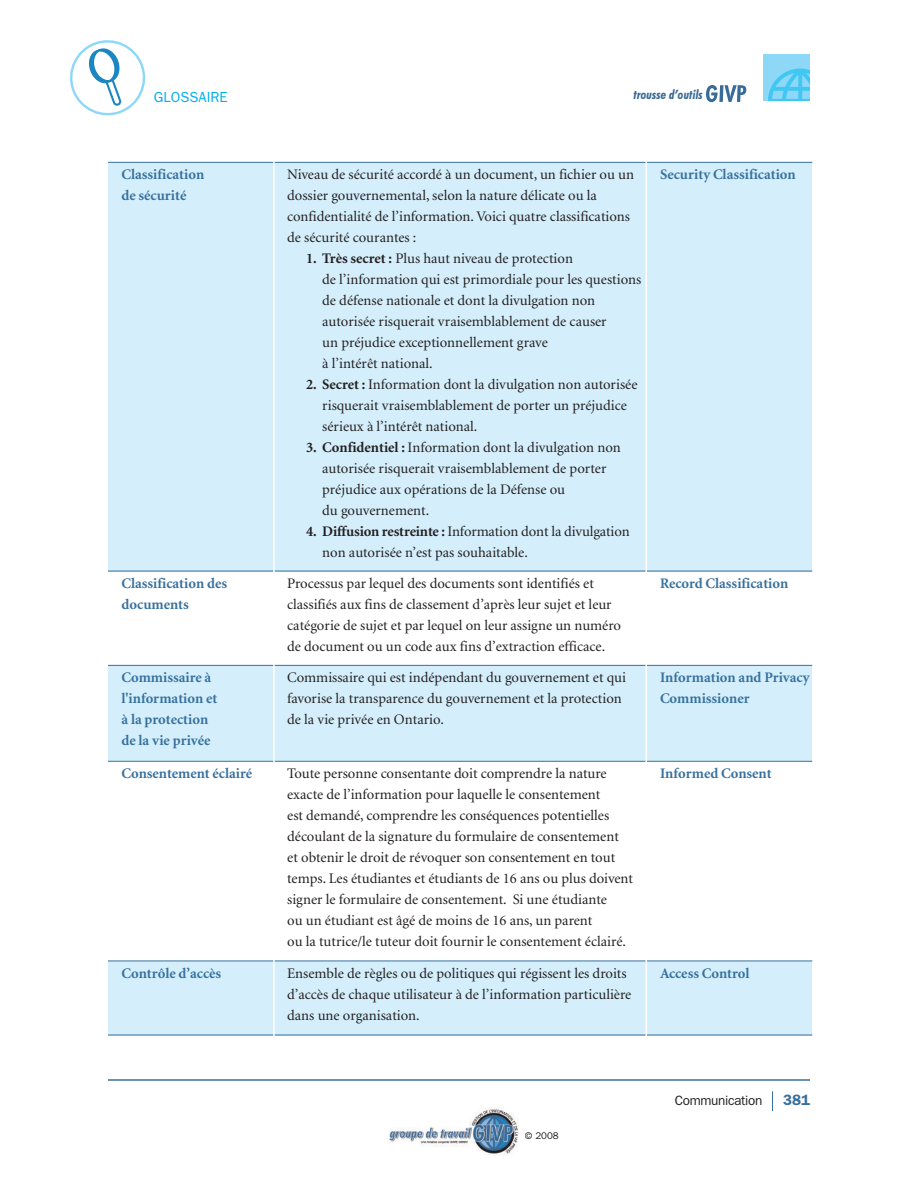
<style>
.page{position:relative;width:918px;height:1188px;background:#fff}
.page>*{position:absolute;margin:0;border:0;box-sizing:border-box;transform-origin:0 0}
.t1{font:600 15px "Franklin Gothic";color:#37709e}
.t2{font:14.7px/21px "Minion";color:#231f20}
.t3{font:700 14.7px/21px "Minion";color:#37709e}
.t4{font:14.7px "Franklin Gothic";color:#00aeef}
.t5{font:13.5px "Franklin Gothic";letter-spacing:-.025em;color:#231f20}
.t6{font:italic 700 condensed 12.9px "Futura BT";color:#396a95}
.t7{font:9.75px "Franklin Gothic";color:#231f20}
.s1{font-weight:700}
</style>
<div class="page">
<div style="left:763px;top:54px;width:47px;height:47px;background:#8dd7f7"></div>
<svg style="left:768px;top:69px;width:42px;height:32px"></svg>
<svg style="left:706px;top:85px;width:40px;height:17px"></svg>
<hr style="left:108px;top:1079px;width:702px;height:2px;background:#37709e">
<svg style="left:772px;top:1091px;width:1px;height:20px"></svg>
<svg style="left:70px;top:40px;width:76px;height:76px"></svg>
<img style="left:389px;top:1108px;width:130px;height:48px">
<div style="left:108px;top:162px;width:166px;height:409px;background:#d4effb"></div>
<div style="left:274px;top:162px;width:373px;height:409px;background:#d4effb"></div>
<div style="left:647px;top:162px;width:165px;height:409px;background:#d4effb"></div>
<div style="left:108px;top:665px;width:166px;height:96px;background:#d4effb"></div>
<div style="left:274px;top:665px;width:373px;height:96px;background:#d4effb"></div>
<div style="left:647px;top:665px;width:165px;height:96px;background:#d4effb"></div>
<div style="left:108px;top:961px;width:166px;height:74px;background:#d4effb"></div>
<div style="left:274px;top:961px;width:373px;height:74px;background:#d4effb"></div>
<div style="left:647px;top:961px;width:165px;height:74px;background:#d4effb"></div>
<hr style="left:108px;top:162px;width:704px;height:1px;background:#37709e">
<hr style="left:108px;top:571px;width:704px;height:1px;background:#37709e">
<hr style="left:108px;top:665px;width:704px;height:1px;background:#37709e">
<hr style="left:108px;top:761px;width:704px;height:1px;background:#37709e">
<hr style="left:108px;top:961px;width:704px;height:1px;background:#37709e">
<hr style="left:108px;top:1035px;width:704px;height:1px;background:#37709e">
<hr style="left:273px;top:157px;width:2px;height:883px;background:#fff">
<hr style="left:646px;top:157px;width:1px;height:884px;background:#fff">
<p class="t4" style="left:154px;top:88px;width:75px">GLOSSAIRE</p>
<p class="t6" style="left:634px;top:86px;width:71px">trousse d’outils</p>
<p class="t3" style="left:122px;top:165px;width:84px">Classification de sécurité</p>
<p class="t2" style="left:287px;top:165px;width:348px">Niveau de sécurité accordé à un document, un fichier ou un dossier gouvernemental, selon la nature délicate ou la confidentialité de l’information.Voici quatre classifications de sécurité courantes :</p>
<p class="t2" style="left:322px;top:249px;width:321px;text-indent:-16px"><span class="s1">1. Très secret :</span> Plus haut niveau de protection<br>de l’information qui est primordiale pour les questions de défense nationale et dont la divulgation non autorisée risquerait vraisemblablement de causer<br>un préjudice exceptionnellement grave<br>à l’intérêt national.</p>
<p class="t2" style="left:322px;top:375px;width:317px;text-indent:-16px"><span class="s1">2. Secret :</span> Information dont la divulgation non autorisée risquerait vraisemblablement de porter un préjudice sérieux à l’intérêt national.</p>
<p class="t2" style="left:322px;top:438px;width:300px;text-indent:-16px"><span class="s1">3. Confidentiel :</span> Information dont la divulgation non autorisée risquerait vraisemblablement de porter préjudice aux opérations de la Défense ou<br>du gouvernement.</p>
<p class="t2" style="left:322px;top:522px;width:309px;text-indent:-16px"><span class="s1">4. Diffusion restreinte :</span> Information dont la divulgation non autorisée n’est pas souhaitable.</p>
<p class="t3" style="left:660px;top:165px;width:137px">Security Classification</p>
<p class="t3" style="left:121px;top:574px;width:107px">Classification des documents</p>
<p class="t2" style="left:287px;top:574px;width:335px">Processus par lequel des documents sont identifiés et classifiés aux fins de classement d’après leur sujet et leur catégorie de sujet et par lequel on leur assigne un numéro de document ou un code aux fins d’extraction efficace.</p>
<p class="t3" style="left:660px;top:574px;width:130px">Record Classification</p>
<p class="t3" style="left:122px;top:668px;width:97px">Commissaire à l'information et à la protection de la vie privée</p>
<p class="t2" style="left:287px;top:668px;width:340px">Commissaire qui est indépendant du gouvernement et qui favorise la transparence du gouvernement et la protection de la vie privée en Ontario.</p>
<p class="t3" style="left:660px;top:668px;width:151px">Information and Privacy<br>Commissioner</p>
<p class="t3" style="left:121px;top:764px;width:132px">Consentement éclairé</p>
<p class="t2" style="left:287px;top:764px;width:347px">Toute personne consentante doit comprendre la nature exacte de l’information pour laquelle le consentement<br>est demandé, comprendre les conséquences potentielles découlant de la signature du formulaire de consentement et obtenir le droit de révoquer son consentement en tout temps. Les étudiantes et étudiants de 16 ans ou plus doivent signer le formulaire de consentement. Si une étudiante<br>ou un étudiant est âgé de moins de 16 ans, un parent<br>ou la tutrice/le tuteur doit fournir le consentement éclairé.</p>
<p class="t3" style="left:660px;top:764px;width:113px">Informed Consent</p>
<p class="t3" style="left:122px;top:964px;width:101px">Contrôle d’accès</p>
<p class="t2" style="left:287px;top:964px;width:346px">Ensemble de règles ou de politiques qui régissent les droits d’accès de chaque utilisateur à de l’information particulière dans une organisation.</p>
<p class="t3" style="left:660px;top:964px;width:91px">Access Control</p>
<p class="t7" style="left:525px;top:1130px;width:36px">© 2008</p>
<p class="t5" style="left:675px;top:1093px;width:89px">Communication</p>
<p class="t1" style="left:783px;top:1091px;width:28px">381</p>
</div>
